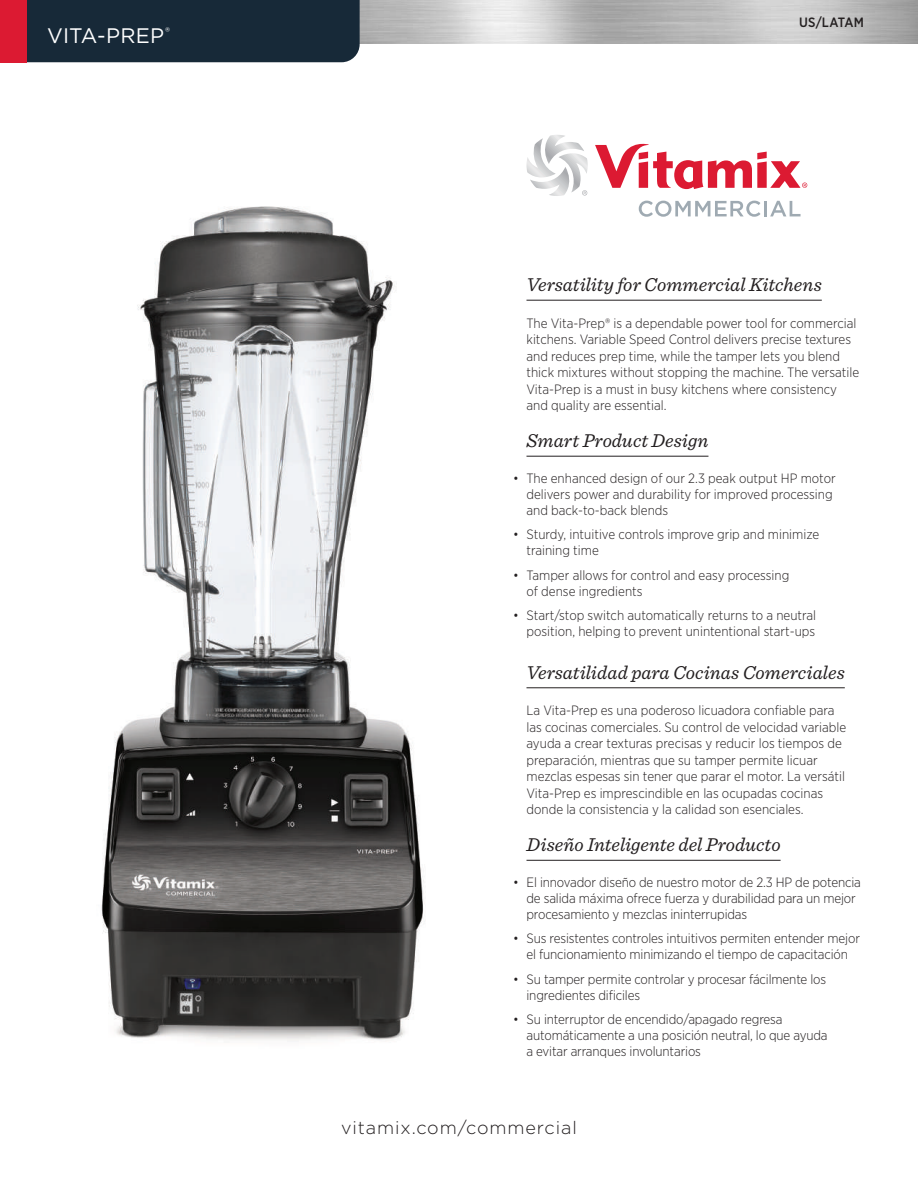
<style>
.page{position:relative;width:918px;height:1188px;background:#fff}
.page>*{position:absolute;margin:0;border:0;box-sizing:border-box;transform-origin:0 0}
.t1{font:21px "Gotham";letter-spacing:.005em;color:#fff}
.t2{font:italic 19.5px "Sentinel";color:#231f20}
.t3{font:300 18px "Gotham";letter-spacing:.05em;color:#231f20}
.t4{font:300 13.5px/16.5px "Gotham Narrow";color:#231f20}
.t5{font:500 13.5px "Gotham Narrow";letter-spacing:.015em;color:#231f20}
</style>
<div class="page">
<div style="left:27px;top:0;width:333px;height:62px;background:#172938"></div>
<svg style="left:595px;top:143px;width:212px;height:46px"></svg>
<svg style="left:526px;top:135px;width:62px;height:61px"></svg>
<svg style="left:639px;top:201px;width:122px;height:16px"></svg>
<hr style="left:764px;top:201px;width:3px;height:15px;background:#9faab2">
<svg style="left:770px;top:201px;width:31px;height:15px"></svg>
<img style="left:101px;top:206px;width:324px;height:835px">
<div style="left:0;top:0;width:27px;height:62px;background:#dc1a32"></div>
<hr style="left:526px;top:300px;width:296px;height:1px;background:#231f20">
<hr style="left:526px;top:456px;width:182px;height:1px;background:#231f20">
<hr style="left:526px;top:688px;width:319px;height:1px;background:#231f20">
<hr style="left:526px;top:860px;width:255px;height:1px;background:#231f20">
<h1 class="t1" style="left:47px;top:22px;width:125px">VITA-PREP<sup>®</sup></h1>
<p class="t5" style="left:799px;top:14px;width:66px">US/LATAM</p>
<h2 class="t2" style="left:526px;top:270px;width:297px">Versatility for Commercial Kitchens</h2>
<p class="t4" style="left:526px;top:314px;width:334px">The Vita-Prep® is a dependable power tool for commercial kitchens. Variable Speed Control delivers precise textures and reduces prep time, while the tamper lets you blend thick mixtures without stopping the machine. The versatile Vita-Prep is a must in busy kitchens where consistency and quality are essential.</p>
<h2 class="t2" style="left:526px;top:426px;width:183px">Smart Product Design</h2>
<p class="t4" style="left:526px;top:470px;width:311px;line-height:15.8px;text-indent:-14px">• The enhanced design of our 2.3 peak output HP motor delivers power and durability for improved processing and back-to-back blends</p>
<p class="t4" style="left:526px;top:526px;width:294px;line-height:15.8px;text-indent:-14px">• Sturdy, intuitive controls improve grip and minimize training time</p>
<p class="t4" style="left:526px;top:567px;width:264px;line-height:15.8px;text-indent:-14px">• Tamper allows for control and easy processing of dense ingredients</p>
<p class="t4" style="left:513px;top:607px;width:305px;line-height:15.8px;text-align:right">• Start/stop switch automatically returns to a neutral position, helping to prevent unintentional start-ups</p>
<h2 class="t2" style="left:526px;top:657px;width:320px">Versatilidad para Cocinas Comerciales</h2>
<p class="t4" style="left:526px;top:702px;width:321px">La Vita-Prep es una poderoso licuadora confiable para las cocinas comerciales. Su control de velocidad variable ayuda a crear texturas precisas y reducir los tiempos de preparación, mientras que su tamper permite licuar mezclas espesas sin tener que parar el motor. La versátil Vita-Prep es imprescindible en las ocupadas cocinas donde la consistencia y la calidad son esenciales.</p>
<h2 class="t2" style="left:526px;top:830px;width:256px">Diseño Inteligente del Producto</h2>
<p class="t4" style="left:526px;top:874px;width:336px;line-height:15.8px;text-indent:-14px">• El innovador diseño de nuestro motor de 2.3 HP de potencia de salida máxima ofrece fuerza y durabilidad para un mejor procesamiento y mezclas ininterrupidas</p>
<p class="t4" style="left:513px;top:930px;width:349px;line-height:15.8px;text-align:center">• Sus resistentes controles intuitivos permiten entender mejor el funcionamiento minimizando el tiempo de capacitación</p>
<p class="t4" style="left:526px;top:971px;width:301px;line-height:15.8px;text-indent:-14px">• Su tamper permite controlar y procesar fácilmente los ingredientes dificiles</p>
<p class="t4" style="left:526px;top:1011px;width:303px;line-height:15.8px;text-indent:-14px">• Su interruptor de encendido/apagado regresa automáticamente a una posición neutral, lo que ayuda a evitar arranques involuntarios</p>
<h3 class="t3" style="left:341px;top:1116px;width:237px">vitamix.com/commercial</h3>
</div>
